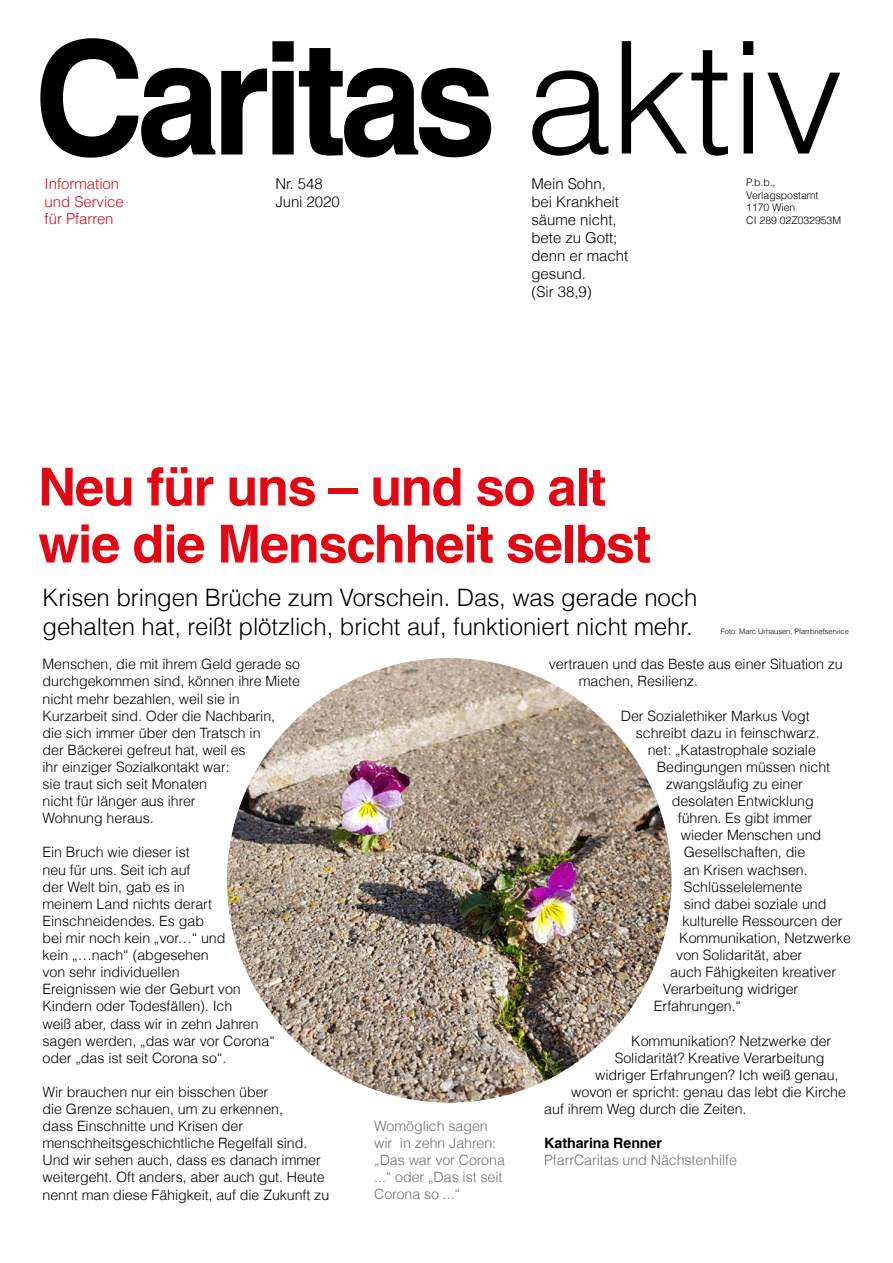
<style>
.page{position:relative;width:893px;height:1263px;background:#fff}
.page>*{position:absolute;margin:0;border:0;box-sizing:border-box;transform-origin:0 0}
.t1{font:300 156px "Helvetica LT Com";letter-spacing:-.005em;color:#000}
.t2{font:700 52.5px/57px "Helvetica LT Com";letter-spacing:-.025em;color:#e30613}
.t3{font:300 24px/28.8px "Helvetica LT Com";letter-spacing:-.005em;color:#000}
.t4{font:300 15px/18px "Helvetica LT Com";letter-spacing:-.005em;color:#000}
.t5{font:300 15px/17.4px "Helvetica LT Com";letter-spacing:-.005em;color:#e30613}
.t6{font:300 14.25px/17.1px "Helvetica LT Com";letter-spacing:-.005em;color:#000}
.t7{font:300 14.25px/17.1px "Helvetica LT Com";letter-spacing:-.005em;color:#706f6f}
.t8{font:700 14.25px "Helvetica LT Com";letter-spacing:-.005em;color:#000}
.t9{font:300 10.5px/12.6px "Helvetica LT Com";letter-spacing:-.005em;color:#000}
.t10{font:300 7.5px "Helvetica LT Com";letter-spacing:-.005em;color:#000}
</style>
<div class="page">
<svg style="left:40px;top:38px;width:175px;height:120px"></svg>
<svg style="left:221px;top:41px;width:270px;height:116px"></svg>
<img style="left:227px;top:658px;width:444px;height:444px;border-radius:222px">
<p class="t5" style="left:45px;top:175px;width:76px">Information</p>
<p class="t5" style="left:45px;top:193px;width:81px">und Service für Pfarren</p>
<h1 class="t1" style="left:525px;top:1px;width:319px">aktiv</h1>
<p class="t4" style="left:275px;top:175px;width:66px;line-height:17.4px">Nr. 548<br>Juni 2020</p>
<p class="t4" style="left:532px;top:175px;width:98px">Mein Sohn, bei Krankheit säume nicht, bete zu Gott; denn er macht gesund.<br>(Sir 38,9)</p>
<p class="t9" style="left:746px;top:176px;width:96px">P.b.b.,<br>Verlagspostamt<br>1170 Wien<br>CI 289 02Z032953M</p>
<h2 class="t2" style="left:38px;top:459px;width:614px">Neu für uns – und so alt wie die Menschheit selbst</h2>
<h3 class="t3" style="left:43px;top:583px;width:656px">Krisen bringen Brüche zum Vorschein. Das, was gerade noch gehalten hat, reißt plötzlich, bricht auf, funktioniert nicht mehr.</h3>
<p class="t10" style="left:721px;top:626px;width:130px">Foto: Marc Urhausen, Pfarrbriefservice</p>
<p class="t6" style="left:579px;top:656px;width:266px;text-indent:-30px">vertrauen und das Beste aus einer Situation zu machen, Resilienz.</p>
<p class="t6" style="left:621px;top:707px;width:190px">Der Sozialethiker Markus Vogt</p>
<p class="t6" style="left:636px;top:724px;width:185px">schreibt dazu in feinschwarz.</p>
<p class="t6" style="left:648px;top:741px;width:170px">net: „Katastrophale soziale</p>
<p class="t6" style="left:657px;top:758px;width:175px">Bedingungen müssen nicht</p>
<p class="t6" style="left:666px;top:775px;width:139px">zwangsläufig zu einer</p>
<p class="t6" style="left:672px;top:792px;width:143px">desolaten Entwicklung</p>
<p class="t6" style="left:678px;top:809px;width:136px">führen. Es gibt immer</p>
<p class="t6" style="left:681px;top:827px;width:142px">wieder Menschen und</p>
<p class="t6" style="left:684px;top:844px;width:123px">Gesellschaften, die</p>
<p class="t6" style="left:684px;top:861px;width:125px">an Krisen wachsen.</p>
<p class="t6" style="left:684px;top:878px;width:120px">Schlüsselelemente</p>
<p class="t6" style="left:684px;top:895px;width:144px">sind dabei soziale und</p>
<p class="t6" style="left:682px;top:912px;width:162px">kulturelle Ressourcen der</p>
<p class="t6" style="left:679px;top:929px;width:173px">Kommunikation, Netzwerke</p>
<p class="t6" style="left:676px;top:946px;width:128px">von Solidarität, aber</p>
<p class="t6" style="left:670px;top:963px;width:167px">auch Fähigkeiten kreativer</p>
<p class="t6" style="left:663px;top:980px;width:137px">Verarbeitung widriger</p>
<p class="t6" style="left:654px;top:998px;width:89px">Erfahrungen.“</p>
<p class="t6" style="left:631px;top:1032px;width:201px">Kommunikation? Netzwerke der</p>
<p class="t6" style="left:615px;top:1049px;width:211px">Solidarität? Kreative Verarbeitung</p>
<p class="t6" style="left:595px;top:1066px;width:245px">widriger Erfahrungen? Ich weiß genau,</p>
<p class="t6" style="left:571px;top:1083px;width:276px">wovon er spricht: genau das lebt die Kirche</p>
<p class="t6" style="left:544px;top:1100px;width:204px">auf ihrem Weg durch die Zeiten.</p>
<p class="t8" style="left:544px;top:1134px;width:119px">Katharina Renner</p>
<p class="t7" style="left:544px;top:1151px;width:194px">PfarrCaritas und Nächstenhilfe</p>
<p class="t6" style="left:43px;top:656px;width:259px">Menschen, die mit ihrem Geld gerade so durchgekommen sind, können ihre Miete nicht mehr bezahlen, weil sie in<br>Kurzarbeit sind. Oder die Nachbarin,<br>die sich immer über den Tratsch in<br>der Bäckerei gefreut hat, weil es<br>ihr einziger Sozialkontakt war:<br>sie traut sich seit Monaten<br>nicht für länger aus ihrer<br>Wohnung heraus.</p>
<p class="t6" style="left:43px;top:844px;width:234px">Ein Bruch wie dieser ist<br>neu für uns. Seit ich auf<br>der Welt bin, gab es in<br>meinem Land nichts derart<br>Einschneidendes. Es gab<br>bei mir noch kein „vor…“ und<br>kein „…nach“ (abgesehen<br>von sehr individuellen<br>Ereignissen wie der Geburt von<br>Kindern oder Todesfällen). Ich<br>weiß aber, dass wir in zehn Jahren sagen werden, „das war vor Corona“ oder „das ist seit Corona so“.</p>
<p class="t6" style="left:43px;top:1083px;width:288px">Wir brauchen nur ein bisschen über<br>die Grenze schauen, um zu erkennen,<br>dass Einschnitte und Krisen der menschheitsgeschichtliche Regelfall sind.<br>Und wir sehen auch, dass es danach immer weitergeht. Oft anders, aber auch gut. Heute nennt man diese Fähigkeit, auf die Zukunft zu</p>
<p class="t7" style="left:374px;top:1117px;width:132px">Womöglich sagen wir in zehn Jahren: „Das war vor Corona ...“ oder „Das ist seit<br>Corona so ...“</p>
</div>
